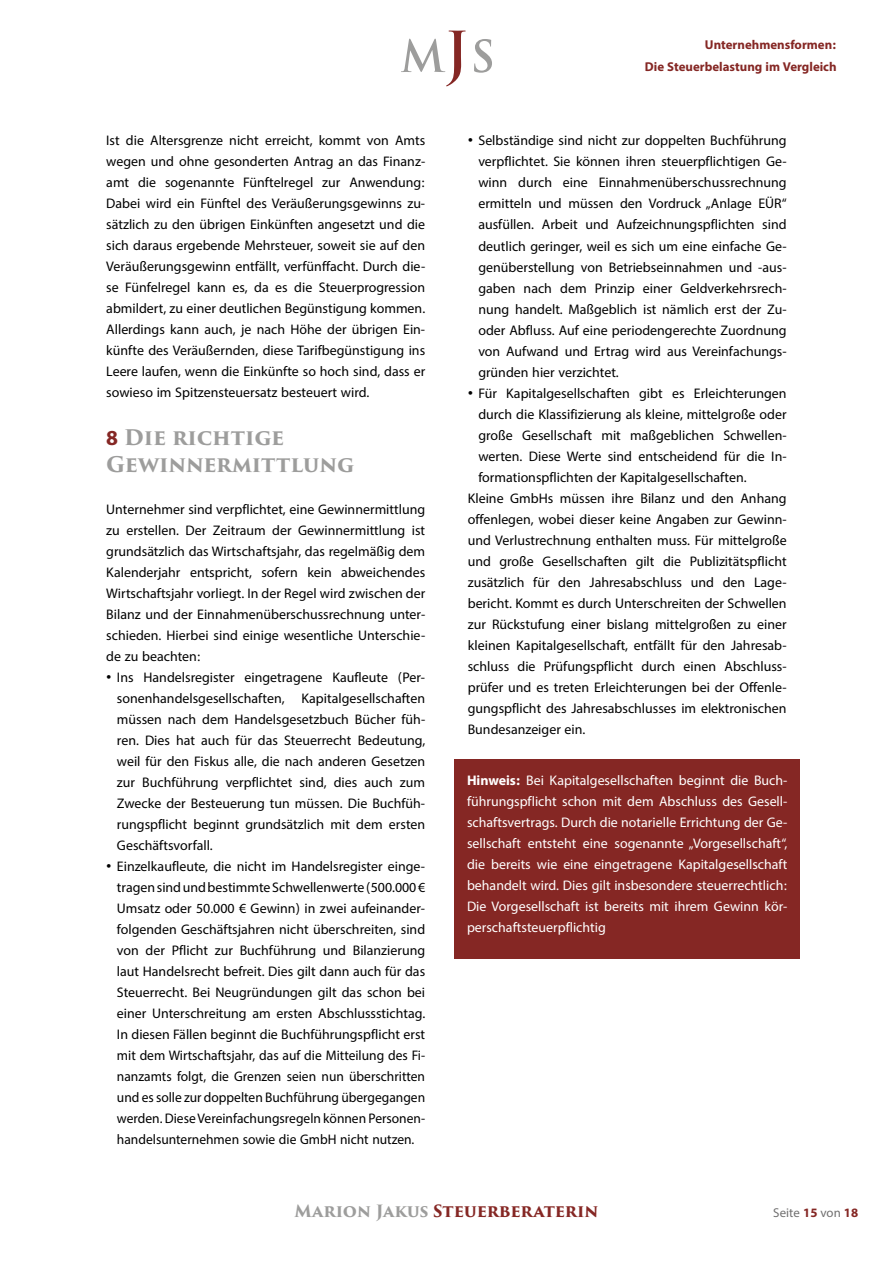
<style>
.page{position:relative;width:893px;height:1263px;background:#fff}
.page>*{position:absolute;margin:0;border:0;box-sizing:border-box;transform-origin:0 0}
.t1{font:700 21px/27px "Trajan Pro 3";letter-spacing:-.005em;color:#9d9d9c}
.t2{font:19.5px/21px "Myriad Arabic";color:#000;text-align:justify}
.t3{font:19.5px/21px "Myriad Arabic";color:#fff;text-align:justify}
.t4{font:700 18px/21.6px "Myriad Arabic";color:#852724;text-align:right}
.t5{font:18px "Myriad Arabic";color:#706f6f}
.t6{font:700 16.5px "Trajan Pro 3";letter-spacing:-.01em;color:#852724}
.s1{font-family:"Myriad Arabic";font-size:30px;color:#852724}
.s2{font-family:"Neutra Text"}
.s3{font-weight:700}
.s4{color:#9d9d9c}
.s5{font-weight:700;color:#852724}
</style>
<div class="page">
<svg style="left:401px;top:31px;width:65px;height:55px"></svg>
<svg style="left:474px;top:39px;width:18px;height:34px"></svg>
<div style="left:454px;top:759px;width:346px;height:200px;background:#852724"></div>
<p class="t2" style="left:106px;top:130px;width:320px">Ist die Altersgrenze nicht erreicht, kommt von Amts wegen und ohne gesonderten Antrag an das Finanz&shy;amt die sogenannte Fünftelregel zur Anwendung:<br>Dabei wird ein Fünftel des Veräußerungsgewinns zu&shy;sätzlich zu den übrigen Einkünften angesetzt und die sich daraus ergebende Mehrsteuer, soweit sie auf den Veräußerungsgewinn entfällt, verfünffacht. Durch die&shy;se Fünfelregel kann es, da es die Steuerprogression abmildert, zu einer deutlichen Begünstigung kommen.<br>Allerdings kann auch, je nach Höhe der übrigen Ein&shy;künfte des Veräußernden, diese Tarifbegünstigung ins Leere laufen, wenn die Einkünfte so hoch sind, dass er sowieso im Spitzensteuersatz besteuert wird.</p>
<p class="t1" style="left:106px;top:424px;width:250px"><span class="s1">8</span> Die richtige<br>Gewinnermittlung</p>
<p class="t2" style="left:106px;top:499px;width:320px">Unternehmer sind verpflichtet, eine Gewinnermittlung zu erstellen. Der Zeitraum der Gewinnermittlung ist grundsätzlich das Wirtschaftsjahr, das regelmäßig dem Kalenderjahr entspricht, sofern kein abweichendes Wirtschaftsjahr vorliegt. In der Regel wird zwischen der Bilanz und der Einnahmenüberschussrechnung unter&shy;schieden. Hierbei sind einige wesentliche Unterschie&shy;de zu beachten:</p>
<p class="t2" style="left:117px;top:667px;width:310px;text-indent:-11px"><span class="s2">•</span> Ins Handelsregister eingetragene Kaufleute (Per&shy;sonenhandelsgesellschaften, Kapitalgesellschaften müssen nach dem Handelsgesetzbuch Bücher füh&shy;ren. Dies hat auch für das Steuerrecht Bedeutung, weil für den Fiskus alle, die nach anderen Gesetzen zur Buchführung verpflichtet sind, dies auch zum Zwecke der Besteuerung tun müssen. Die Buchfüh&shy;rungspflicht beginnt grundsätzlich mit dem ersten Geschäftsvorfall.</p>
<p class="t2" style="left:106px;top:856px;width:320px;text-align:center"><span class="s2">•</span> Einzelkaufleute, die nicht im Handelsregister einge&shy;tragen sind und bestimmte Schwellenwerte (500.000 € Umsatz oder 50.000 € Gewinn) in zwei aufeinander&shy;folgenden Geschäftsjahren nicht überschreiten, sind von der Pflicht zur Buchführung und Bilanzierung laut Handelsrecht befreit. Dies gilt dann auch für das Steuerrecht. Bei Neugründungen gilt das schon bei einer Unterschreitung am ersten Abschlussstichtag.<br>In diesen Fällen beginnt die Buchführungspflicht erst mit dem Wirtschaftsjahr, das auf die Mitteilung des Fi&shy;nanzamts folgt, die Grenzen seien nun überschritten und es solle zur doppelten Buchführung übergegangen werden. Diese Vereinfachungsregeln können Personen&shy;handelsunternehmen sowie die GmbH nicht nutzen.</p>
<p class="t4" style="left:645px;top:32px;width:193px">Unternehmensformen:<br>Die Steuerbelastung im Vergleich</p>
<p class="t2" style="left:478px;top:130px;width:310px;text-indent:-11px"><span class="s2">•</span> Selbständige sind nicht zur doppelten Buchführung verpflichtet. Sie können ihren steuerpflichtigen Ge&shy;winn durch eine Einnahmenüberschussrechnung ermitteln und müssen den Vordruck „Anlage EÜR“ ausfüllen. Arbeit und Aufzeichnungspflichten sind deutlich geringer, weil es sich um eine einfache Ge&shy;genüberstellung von Betriebseinnahmen und -aus&shy;gaben nach dem Prinzip einer Geldverkehrsrech&shy;nung handelt. Maßgeblich ist nämlich erst der Zu&shy;oder Abfluss. Auf eine periodengerechte Zuordnung von Aufwand und Ertrag wird aus Vereinfachungs&shy;gründen hier verzichtet.</p>
<p class="t2" style="left:468px;top:382px;width:320px"><span class="s2">•</span> Für Kapitalgesellschaften gibt es Erleichterungen</p>
<p class="t2" style="left:478px;top:403px;width:310px">durch die Klassifizierung als kleine, mittelgroße oder</p>
<p class="t2" style="left:478px;top:424px;width:310px">große Gesellschaft mit maßgeblichen Schwellen-</p>
<p class="t2" style="left:478px;top:445px;width:310px">werten. Diese Werte sind entscheidend für die In-</p>
<p class="t2" style="left:478px;top:466px;width:270px">formationspflichten der Kapitalgesellschaften.</p>
<p class="t2" style="left:468px;top:487px;width:320px">Kleine GmbHs müssen ihre Bilanz und den Anhang</p>
<p class="t2" style="left:468px;top:508px;width:320px">offenlegen, wobei dieser keine Angaben zur Gewinn-</p>
<p class="t2" style="left:468px;top:529px;width:320px">und Verlustrechnung enthalten muss. Für mittelgroße</p>
<p class="t2" style="left:468px;top:550px;width:320px">und große Gesellschaften gilt die Publizitätspflicht</p>
<p class="t2" style="left:468px;top:571px;width:320px">zusätzlich für den Jahresabschluss und den Lage-</p>
<p class="t2" style="left:468px;top:592px;width:320px">bericht. Kommt es durch Unterschreiten der Schwellen</p>
<p class="t2" style="left:468px;top:613px;width:320px">zur Rückstufung einer bislang mittelgroßen zu einer</p>
<p class="t2" style="left:468px;top:634px;width:320px">kleinen Kapitalgesellschaft, entfällt für den Jahresab-</p>
<p class="t2" style="left:468px;top:655px;width:320px">schluss die Prüfungspflicht durch einen Abschluss-</p>
<p class="t2" style="left:468px;top:676px;width:320px">prüfer und es treten Erleichterungen bei der Offenle-</p>
<p class="t2" style="left:468px;top:697px;width:320px">gungspflicht des Jahresabschlusses im elektronischen</p>
<p class="t2" style="left:468px;top:718px;width:119px">Bundesanzeiger ein.</p>
<p class="t3" style="left:467px;top:770px;width:322px"><span class="s3">Hinweis:</span> Bei Kapitalgesellschaften beginnt die Buch&shy;führungspflicht schon mit dem Abschluss des Gesell&shy;schaftsvertrags. Durch die notarielle Errichtung der Ge&shy;sellschaft entsteht eine sogenannte „Vorgesellschaft“, die bereits wie eine eingetragene Kapitalgesellschaft behandelt wird. Dies gilt insbesondere steuerrechtlich:<br>Die Vorgesellschaft ist bereits mit ihrem Gewinn kör&shy;perschaftsteuerpflichtig</p>
<p class="t6" style="left:295px;top:1199px;width:305px"><span class="s4">Marion Jakus</span> Steuerberaterin</p>
<p class="t5" style="left:773px;top:1201px;width:86px">Seite <span class="s5">15</span> von <span class="s5">18</span></p>
</div>
